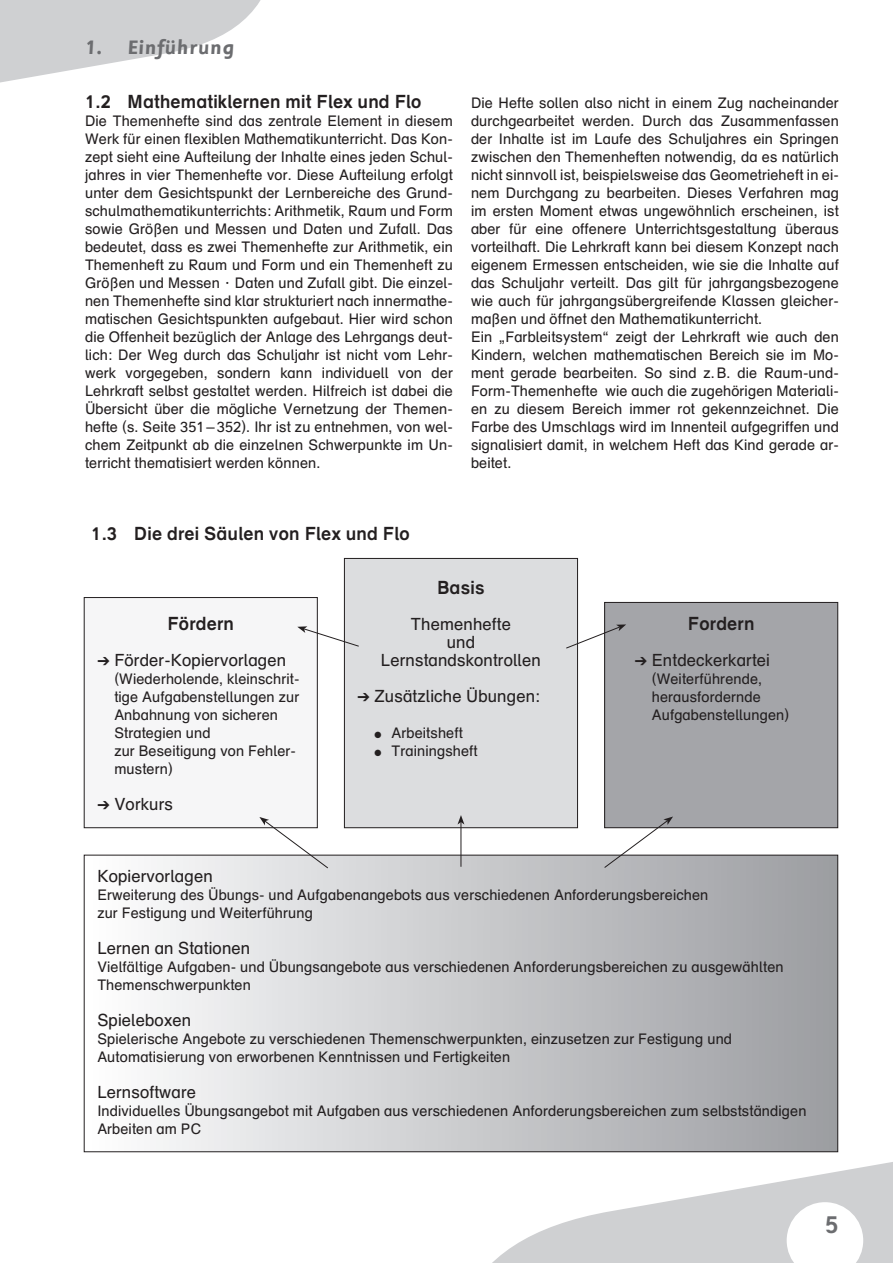
<style>
.page{position:relative;width:893px;height:1263px;background:#fff}
.page>*{position:absolute;margin:0;border:0;box-sizing:border-box;transform-origin:0 0}
.t1{font:700 24.75px "Druckschrift BH";color:#6c6d70}
.t2{font:700 21px "Sassoon Sans Slope Com";color:#6c6d70}
.t3{font:700 18.75px "Druckschrift BH";color:#231f20}
.t4{font:17.25px/18px "Druckschrift BH";color:#231f20;text-align:center}
.t5{font:15px/18px "Druckschrift BH";color:#231f20}
</style>
<div class="page">
<svg style="left:492px;top:1162px;width:401px;height:101px;fill:#cfd0d2"></svg>
<svg style="left:787px;top:1202px;width:76px;height:61px"></svg>
<svg style="left:0;top:0;width:261px;height:82px"></svg>
<div style="left:84px;top:597px;width:233px;height:231px;background:#f6f6f7"></div>
<div style="left:84px;top:597px;width:234px;height:231px;border:1px solid #231f20"></div>
<div style="left:84px;top:855px;width:754px;height:297px;background:linear-gradient(to right,#fdfefe,#9b9ca0)"></div>
<div style="left:344px;top:558px;width:234px;height:270px;background:#dcdddf"></div>
<div style="left:344px;top:558px;width:234px;height:270px;border:1px solid #231f20"></div>
<div style="left:605px;top:602px;width:233px;height:226px;background:#a4a5a9"></div>
<div style="left:604px;top:602px;width:234px;height:226px;border:1px solid #231f20"></div>
<svg style="left:297px;top:626px;width:62px;height:21px"></svg>
<svg style="left:566px;top:624px;width:60px;height:25px"></svg>
<hr style="left:461px;top:822px;width:1px;height:45px;background:#231f20">
<svg style="left:457px;top:815px;width:7px;height:9px"></svg>
<svg style="left:604px;top:816px;width:69px;height:52px"></svg>
<svg style="left:259px;top:817px;width:70px;height:52px"></svg>
<p class="t2" style="left:85px;top:35px;width:151px">1. Einführung</p>
<p class="t3" style="left:85px;top:90px;width:338px">1.2 Mathematiklernen mit Flex und Flo</p>
<p class="t5" style="left:85px;top:112px;width:369px;text-align:justify">Die Themenhefte sind das zentrale Element in diesem Werk für einen flexiblen Mathematikunterricht. Das Kon&shy;zept sieht eine Aufteilung der Inhalte eines jeden Schul&shy;jahres in vier Themenhefte vor. Diese Aufteilung erfolgt unter dem Gesichtspunkt der Lernbereiche des Grund&shy;schulmathematikunterrichts: Arithmetik, Raum und Form sowie Größen und Messen und Daten und Zufall. Das bedeutet, dass es zwei Themenhefte zur Arithmetik, ein Themenheft zu Raum und Form und ein Themenheft zu Größen und Messen · Daten und Zufall gibt. Die einzel&shy;nen Themenhefte sind klar strukturiert nach innermathe&shy;matischen Gesichtspunkten aufgebaut. Hier wird schon die Offenheit bezüglich der Anlage des Lehrgangs deut&shy;lich: Der Weg durch das Schuljahr ist nicht vom Lehr&shy;werk vorgegeben, sondern kann individuell von der Lehrkraft selbst gestaltet werden. Hilfreich ist dabei die Übersicht über die mögliche Vernetzung der Themen&shy;hefte (s. Seite 351–352). Ihr ist zu entnehmen, von wel&shy;chem Zeitpunkt ab die einzelnen Schwerpunkte im Un&shy;terricht thematisiert werden können.</p>
<p class="t5" style="left:471px;top:94px;width:369px">Die Hefte sollen also nicht in einem Zug nacheinander durchgearbeitet werden. Durch das Zusammenfassen der Inhalte ist im Laufe des Schuljahres ein Springen zwischen den Themenheften notwendig, da es natürlich nicht sinnvoll ist, beispielsweise das Geometrieheft in ei&shy;nem Durchgang zu bearbeiten. Dieses Verfahren mag im ersten Moment etwas ungewöhnlich erscheinen, ist aber für eine offenere Unterrichtsgestaltung überaus vorteilhaft. Die Lehrkraft kann bei diesem Konzept nach eigenem Ermessen entscheiden, wie sie die Inhalte auf das Schuljahr verteilt. Das gilt für jahrgangsbezogene wie auch für jahrgangsübergreifende Klassen gleicher&shy;maßen und öffnet den Mathematikunterricht.<br>Ein „Farbleitsystem“ zeigt der Lehrkraft wie auch den Kindern, welchen mathematischen Bereich sie im Mo&shy;ment gerade bearbeiten. So sind z.B. die Raum-und-Form-Themenhefte wie auch die zugehörigen Materiali&shy;en zu diesem Bereich immer rot gekennzeichnet. Die Farbe des Umschlags wird im Innenteil aufgegriffen und signalisiert damit, in welchem Heft das Kind gerade ar&shy;beitet.</p>
<p class="t3" style="left:91px;top:522px;width:320px">1.3 Die drei Säulen von Flex und Flo</p>
<p class="t3" style="left:167px;top:612px;width:68px">Fördern</p>
<p class="t4" style="left:114px;top:651px;width:173px">Förder-Kopiervorlagen</p>
<p class="t5" style="left:114px;top:670px;width:187px">(Wiederholende, kleinschrit&shy;tige Aufgabenstellungen zur<br>Anbahnung von sicheren<br>Strategien und<br>zur Beseitigung von Fehler&shy;mustern)</p>
<p class="t4" style="left:114px;top:795px;width:60px">Vorkurs</p>
<p class="t3" style="left:437px;top:576px;width:49px">Basis</p>
<p class="t4" style="left:381px;top:615px;width:162px">Themenhefte<br>und<br>Lernstandskontrollen</p>
<p class="t4" style="left:375px;top:687px;width:167px">Zusätzliche Übungen:</p>
<p class="t5" style="left:375px;top:724px;width:90px">● Arbeitsheft</p>
<p class="t5" style="left:375px;top:742px;width:105px">● Trainingsheft</p>
<p class="t3" style="left:688px;top:612px;width:68px">Fordern</p>
<p class="t4" style="left:652px;top:651px;width:120px">Entdeckerkartei</p>
<p class="t5" style="left:652px;top:670px;width:139px">(Weiterführende, herausfordernde<br>Aufgabenstellungen)</p>
<p class="t4" style="left:97px;top:867px;width:117px">Kopiervorlagen</p>
<p class="t5" style="left:97px;top:886px;width:613px">Erweiterung des Übungs- und Aufgabenangebots aus verschiedenen Anforderungsbereichen zur Festigung und Weiterführung</p>
<p class="t4" style="left:97px;top:939px;width:155px">Lernen an Stationen</p>
<p class="t5" style="left:97px;top:958px;width:688px">Vielfältige Aufgaben- und Übungsangebote aus verschiedenen Anforderungsbereichen zu ausgewählten<br>Themenschwerpunkten</p>
<p class="t4" style="left:97px;top:1011px;width:96px">Spieleboxen</p>
<p class="t5" style="left:97px;top:1030px;width:636px">Spielerische Angebote zu verschiedenen Themenschwerpunkten, einzusetzen zur Festigung und<br>Automatisierung von erworbenen Kenntnissen und Fertigkeiten</p>
<p class="t4" style="left:97px;top:1083px;width:100px">Lernsoftware</p>
<p class="t5" style="left:97px;top:1102px;width:711px">Individuelles Übungsangebot mit Aufgaben aus verschiedenen Anforderungsbereichen zum selbstständigen<br>Arbeiten am PC</p>
<p class="t1" style="left:825px;top:1210px;width:15px">5</p>
</div>
